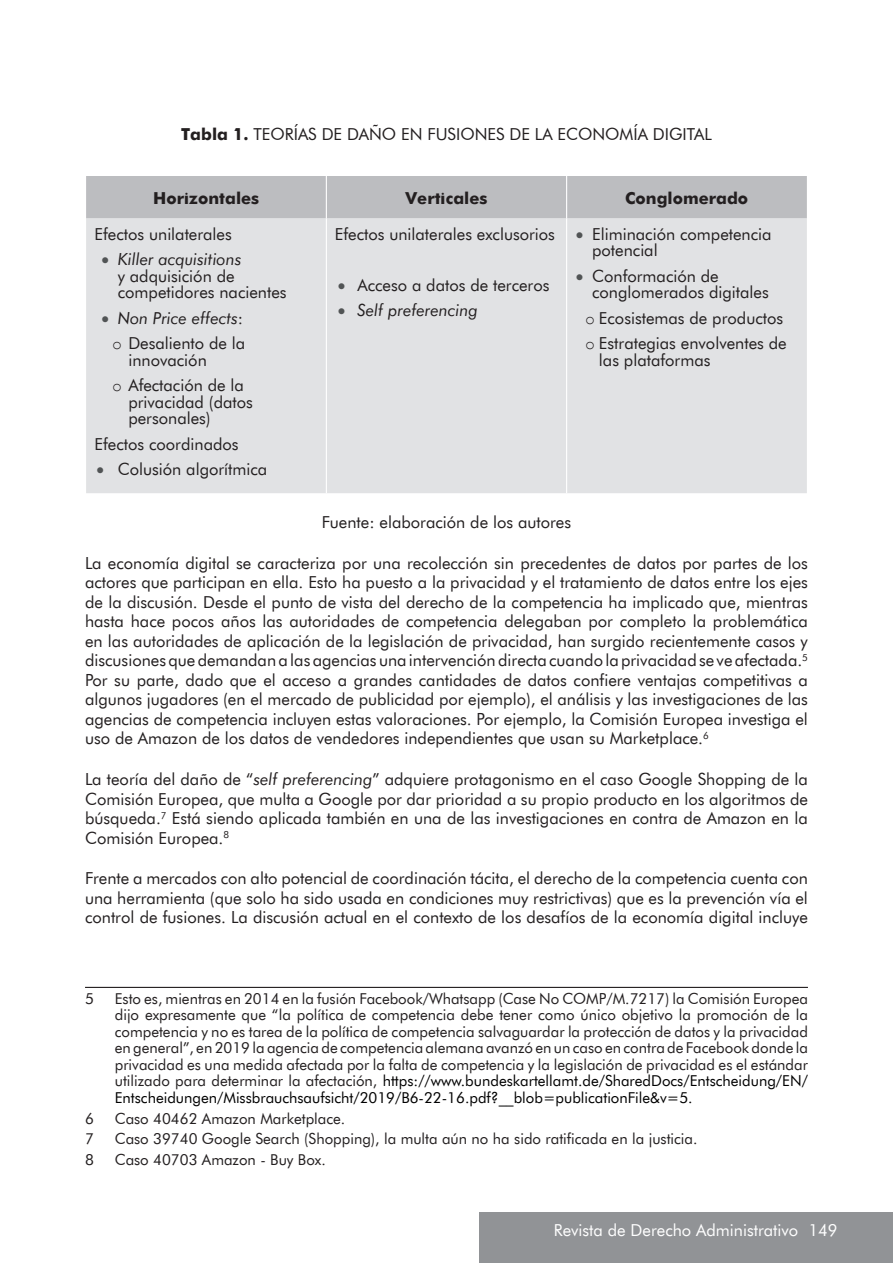
<style>
.page{position:relative;width:893px;height:1263px;background:#fff}
.page>*{position:absolute;margin:0;border:0;box-sizing:border-box;transform-origin:0 0}
.t1{font:16.5px/19.5px "Futura BT";color:#231f20}
.t2{font:italic 16.5px/25.5px "Futura BT";color:#231f20;text-align:right}
.t3{font:700 16.5px "Futura";color:#231f20}
.t4{font:16.5px "Futura BT";color:#fff}
.t5{font:15px/16.5px "Futura BT";color:#231f20;text-align:justify}
.s1{font-family:"Futura";font-weight:700}
.s2{color:#515455}
.s3{font-style:italic}
.s4{font-style:normal}
.s5{font-family:"Courier New";font-style:normal}
.s6{font-family:"Courier New"}
.s7{color:#000001}
</style>
<div class="page">
<div style="left:479px;top:1212px;width:414px;height:51px;background:#919396"></div>
<div style="left:86px;top:176px;width:721px;height:42px;background:#bcbdc0"></div>
<div style="left:86px;top:219px;width:721px;height:274px;background:#e1e2e4"></div>
<hr style="left:326px;top:176px;width:1px;height:42px;background:#fff">
<hr style="left:566px;top:176px;width:1px;height:42px;background:#fff">
<hr style="left:326px;top:218px;width:1px;height:275px;background:#fff">
<hr style="left:566px;top:218px;width:1px;height:275px;background:#fff">
<hr style="left:85px;top:987px;width:723px;height:1px;background:#231f20">
<p class="t1" style="left:181px;top:124px;width:532px"><span class="s1">Tabla 1.</span> TEORÍAS DE DAÑO EN FUSIONES DE LA ECONOMÍA DIGITAL</p>
<p class="t3" style="left:153px;top:186px;width:107px">Horizontales</p>
<p class="t3" style="left:406px;top:186px;width:83px">Verticales</p>
<p class="t3" style="left:625px;top:186px;width:124px">Conglomerado</p>
<p class="t1" style="left:95px;top:224px;width:139px">Efectos unilaterales</p>
<p class="t1" style="left:118px;top:251px;width:170px;line-height:16.5px;text-indent:-16px"><span class="s2">•</span> <span class="s3">Killer acquisitions<br></span>y adquisición de competidores nacientes</p>
<p class="t2" style="left:101px;top:305px;width:145px"><span class="s2">•</span> Non Price effects<span class="s4">: </span><span class="s5">o</span> <span class="s4">Desaliento de la</span></p>
<p class="t1" style="left:112px;top:347px;width:133px;line-height:25.5px;text-indent:16px">innovación<br><span class="s6">o</span> Afectación de la</p>
<p class="t1" style="left:128px;top:393px;width:126px;line-height:16.5px">privacidad (datos personales)</p>
<p class="t1" style="left:95px;top:434px;width:146px">Efectos coordinados</p>
<p class="t1" style="left:96px;top:459px;width:172px"><span class="s2">•</span> Colusión algorítmica</p>
<p class="t1" style="left:335px;top:224px;width:222px">Efectos unilaterales exclusorios</p>
<p class="t1" style="left:338px;top:275px;width:213px"><span class="s2">•</span> Acceso a datos de terceros</p>
<p class="t2" style="left:338px;top:297px;width:141px"><span class="s2">•</span> Self preferencing</p>
<p class="t1" style="left:592px;top:225px;width:181px;line-height:16.5px;text-indent:-16px"><span class="s2">•</span> Eliminación competencia potencial</p>
<p class="t1" style="left:592px;top:267px;width:178px;line-height:16.5px;text-indent:-16px"><span class="s2">•</span> Conformación de conglomerados digitales</p>
<p class="t1" style="left:585px;top:305px;width:203px;line-height:25.5px"><span class="s6">o</span> Ecosistemas de productos <span class="s6">o</span> Estrategias envolventes de</p>
<p class="t1" style="left:599px;top:350px;width:113px">las plataformas</p>
<p class="t1" style="left:322px;top:512px;width:251px">Fuente: elaboración de los autores</p>
<p class="t1" style="left:85px;top:553px;width:724px;text-align:justify">La economía digital se caracteriza por una recolección sin precedentes de datos por partes de los actores que participan en ella. Esto ha puesto a la privacidad y el tratamiento de datos entre los ejes de la discusión. Desde el punto de vista del derecho de la competencia ha implicado que, mientras hasta hace pocos años las autoridades de competencia delegaban por completo la problemática en las autoridades de aplicación de la legislación de privacidad, han surgido recientemente casos y discusiones que demandan a las agencias una intervención directa cuando la privacidad se ve afectada.<sup>5<br></sup>Por su parte, dado que el acceso a grandes cantidades de datos confiere ventajas competitivas a algunos jugadores (en el mercado de publicidad por ejemplo), el análisis y las investigaciones de las agencias de competencia incluyen estas valoraciones. Por ejemplo, la Comisión Europea investiga el uso de Amazon de los datos de vendedores independientes que usan su Marketplace.<sup>6</sup></p>
<p class="t1" style="left:85px;top:769px;width:724px;text-align:justify">La teoría del daño de “<span class="s3">self preferencing</span>” adquiere protagonismo en el caso Google Shopping de la Comisión Europea, que multa a Google por dar prioridad a su propio producto en los algoritmos de búsqueda.<sup>7</sup> Está siendo aplicada también en una de las investigaciones en contra de Amazon en la Comisión Europea.<sup>8</sup></p>
<p class="t1" style="left:85px;top:868px;width:724px;text-align:justify">Frente a mercados con alto potencial de coordinación tácita, el derecho de la competencia cuenta con una herramienta (que solo ha sido usada en condiciones muy restrictivas) que es la prevención vía el control de fusiones. La discusión actual en el contexto de los desafíos de la economía digital incluye</p>
<p class="t5" style="left:85px;top:990px;width:10px">5</p>
<p class="t5" style="left:115px;top:990px;width:695px">Esto es, mientras en 2014 en la fusión Facebook/Whatsapp (Case No COMP/M.7217) la Comisión Europea dijo expresamente que “la política de competencia debe tener como único objetivo la promoción de la competencia y no es tarea de la política de competencia salvaguardar la protección de datos y la privacidad en general”, en 2019 la agencia de competencia alemana avanzó en un caso en contra de Facebook donde la privacidad es una medida afectada por la falta de competencia y la legislación de privacidad es el estándar utilizado para determinar la afectación, <span class="s7">https://www.bundeskartellamt.de/SharedDocs/Entscheidung/EN/ Entscheidungen/Missbrauchsaufsicht/2019/B6-22-16.pdf?__blob=publicationFile&amp;v=5.</span></p>
<p class="t5" style="left:85px;top:1110px;width:10px">6</p>
<p class="t5" style="left:115px;top:1110px;width:232px">Caso 40462 Amazon Marketplace.</p>
<p class="t5" style="left:85px;top:1131px;width:10px">7</p>
<p class="t5" style="left:115px;top:1131px;width:584px">Caso 39740 Google Search (Shopping), la multa aún no ha sido ratificada en la justicia.</p>
<p class="t5" style="left:85px;top:1151px;width:10px">8</p>
<p class="t5" style="left:115px;top:1151px;width:213px">Caso 40703 Amazon - Buy Box.</p>
<p class="t4" style="left:554px;top:1220px;width:285px">Revista de Derecho Administrativo 149</p>
</div>
